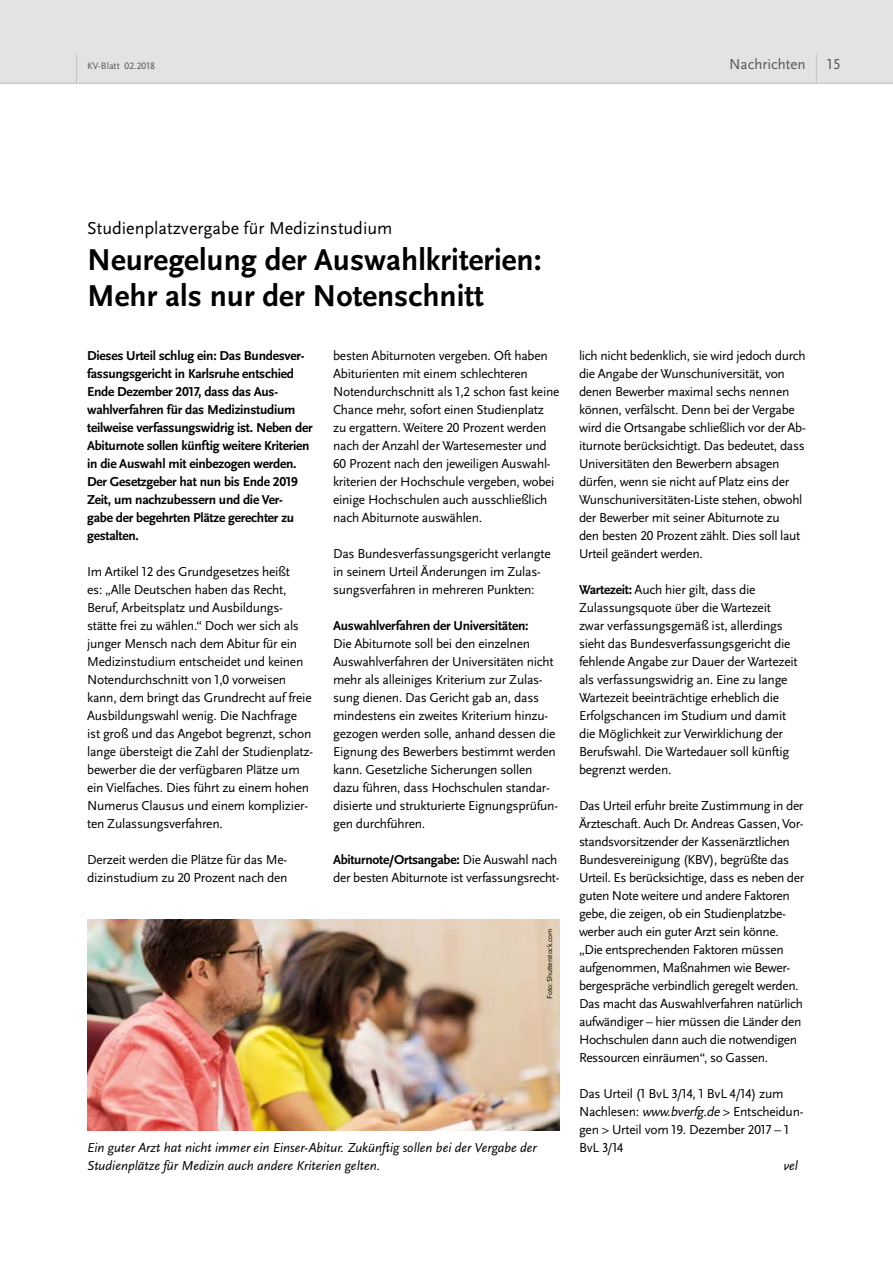
<style>
.page{position:relative;width:893px;height:1263px;background:#fff}
.page>*{position:absolute;margin:0;border:0;box-sizing:border-box;transform-origin:0 0}
.t1{font:700 31.5px/36px "Scala Sans Pro";color:#000}
.t2{font:18px "Scala Sans Pro";color:#000}
.t3{font:15px "Scala Sans Pro";color:#575756}
.t4{font:13.5px/18px "Scala Sans Pro";letter-spacing:-.02em;color:#000}
.t5{font:700 13.5px/18px "Scala Sans Pro";letter-spacing:-.02em;color:#000}
.t6{font:italic 13.5px/18px "Scala Sans Pro";color:#000}
.t7{font:9.75px "Scala Sans Pro";color:#575756}
.t8{font:7.5px "Scala Sans Pro";letter-spacing:-.015em;color:#000}
.s1{font-weight:700}
.s2{font-style:italic}
</style>
<div class="page">
<div style="left:0;top:0;width:893px;height:83px;background:#e3e3e3"></div>
<svg style="left:816px;top:54px;width:1px;height:29px"></svg>
<svg style="left:76px;top:54px;width:1px;height:29px"></svg>
<hr style="left:0;top:83px;width:893px;height:1px;background:#c6c6c6">
<img style="left:87px;top:919px;width:473px;height:211px">
<p class="t7" style="left:87px;top:60px;width:69px">KV-Blatt 02.2018</p>
<p class="t3" style="left:729px;top:56px;width:78px">Nachrichten</p>
<p class="t3" style="left:827px;top:56px;width:15px">15</p>
<h2 class="t2" style="left:87px;top:218px;width:307px">Studienplatzvergabe für Medizinstudium</h2>
<h1 class="t1" style="left:87px;top:242px;width:456px">Neuregelung der Auswahlkriterien:<br>Mehr als nur der Notenschnitt</h1>
<p class="t5" style="left:87px;top:347px;width:227px">Dieses Urteil schlug ein: Das Bundesver&shy;fassungsgericht in Karlsruhe entschied Ende Dezember 2017, dass das Aus&shy;wahlverfahren für das Medizinstudium teilweise verfassungswidrig ist. Neben der Abiturnote sollen künftig weitere Kriterien in die Auswahl mit einbezogen werden.<br>Der Gesetzgeber hat nun bis Ende 2019<br>Zeit, um nachzubessern und die Ver-<br>gabe der begehrten Plätze gerechter zu gestalten.</p>
<p class="t4" style="left:87px;top:563px;width:228px">Im Artikel 12 des Grundgesetzes heißt<br>es: „Alle Deutschen haben das Recht, Beruf, Arbeitsplatz und Ausbildungs&shy;stätte frei zu wählen.“ Doch wer sich als junger Mensch nach dem Abitur für ein Medizinstudium entscheidet und keinen Notendurchschnitt von 1,0 vorweisen kann, dem bringt das Grundrecht auf freie Ausbildungswahl wenig. Die Nachfrage ist groß und das Angebot begrenzt, schon lange übersteigt die Zahl der Studienplatz&shy;bewerber die der verfügbaren Plätze um ein Vielfaches. Dies führt zu einem hohen Numerus Clausus und einem komplizier&shy;ten Zulassungsverfahren.</p>
<p class="t4" style="left:87px;top:851px;width:202px">Derzeit werden die Plätze für das Me&shy;dizinstudium zu 20 Prozent nach den</p>
<p class="t4" style="left:333px;top:347px;width:228px">besten Abiturnoten vergeben. Oft haben Abiturienten mit einem schlechteren Notendurchschnitt als 1,2 schon fast keine Chance mehr, sofort einen Studienplatz zu ergattern. Weitere 20 Prozent werden nach der Anzahl der Wartesemester und 60 Prozent nach den jeweiligen Auswahl&shy;kriterien der Hochschule vergeben, wobei einige Hochschulen auch ausschließlich nach Abiturnote auswählen.</p>
<p class="t4" style="left:333px;top:545px;width:219px">Das Bundesverfassungsgericht verlangte in seinem Urteil Änderungen im Zulas&shy;sungsverfahren in mehreren Punkten:</p>
<p class="t5" style="left:333px;top:617px;width:197px">Auswahlverfahren der Universitäten:</p>
<p class="t4" style="left:333px;top:635px;width:227px">Die Abiturnote soll bei den einzelnen Auswahlverfahren der Universitäten nicht mehr als alleiniges Kriterium zur Zulas&shy;sung dienen. Das Gericht gab an, dass mindestens ein zweites Kriterium hinzu&shy;gezogen werden solle, anhand dessen die Eignung des Bewerbers bestimmt werden kann. Gesetzliche Sicherungen sollen dazu führen, dass Hochschulen standar&shy;disierte und strukturierte Eignungsprüfun&shy;gen durchführen.</p>
<p class="t4" style="left:333px;top:850px;width:228px"><span class="s1">Abiturnote/Ortsangabe:</span> Die Auswahl nach der besten Abiturnote ist verfassungsrecht-</p>
<p class="t8" style="left:545px;top:999px;width:72px;rotate:-90deg">Foto: Shutterstock.com</p>
<p class="t6" style="left:87px;top:1139px;width:451px">Ein guter Arzt hat nicht immer ein Einser-Abitur. Zukünftig sollen bei der Vergabe der<br>Studienplätze für Medizin auch andere Kriterien gelten.</p>
<p class="t4" style="left:579px;top:346px;width:228px">lich nicht bedenklich, sie wird jedoch durch die Angabe der Wunschuniversität, von denen Bewerber maximal sechs nennen können, verfälscht. Denn bei der Vergabe wird die Ortsangabe schließlich vor der Ab&shy;iturnote berücksichtigt. Das bedeutet, dass Universitäten den Bewerbern absagen dürfen, wenn sie nicht auf Platz eins der Wunschuniversitäten-Liste stehen, obwohl der Bewerber mit seiner Abiturnote zu<br>den besten 20 Prozent zählt. Dies soll laut Urteil geändert werden.</p>
<p class="t4" style="left:579px;top:580px;width:220px"><span class="s1">Wartezeit:</span> Auch hier gilt, dass die Zulassungsquote über die Wartezeit zwar verfassungsgemäß ist, allerdings sieht das Bundesverfassungsgericht die fehlende Angabe zur Dauer der Wartezeit als verfassungswidrig an. Eine zu lange Wartezeit beeinträchtige erheblich die Erfolgschancen im Studium und damit die Möglichkeit zur Verwirklichung der Berufswahl. Die Wartedauer soll künftig begrenzt werden.</p>
<p class="t4" style="left:579px;top:796px;width:227px">Das Urteil erfuhr breite Zustimmung in der Ärzteschaft. Auch Dr. Andreas Gassen, Vor&shy;standsvorsitzender der Kassenärztlichen Bundesvereinigung (KBV), begrüßte das Urteil. Es berücksichtige, dass es neben der guten Note weitere und andere Faktoren gebe, die zeigen, ob ein Studienplatzbe&shy;werber auch ein guter Arzt sein könne. „Die entsprechenden Faktoren müssen aufgenommen, Maßnahmen wie Bewer&shy;bergespräche verbindlich geregelt werden.<br>Das macht das Auswahlverfahren natürlich aufwändiger – hier müssen die Länder den Hochschulen dann auch die notwendigen Ressourcen einräumen“, so Gassen.</p>
<p class="t4" style="left:579px;top:1084px;width:226px">Das Urteil (1 BvL 3/14, 1 BvL 4/14) zum<br>Nachlesen: <span class="s2">www.bverfg.de</span> &gt; Entscheidun&shy;gen &gt; Urteil vom 19. Dezember 2017 – 1<br>BvL 3/14</p>
<p class="t6" style="left:784px;top:1157px;width:15px">vel</p>
</div>
